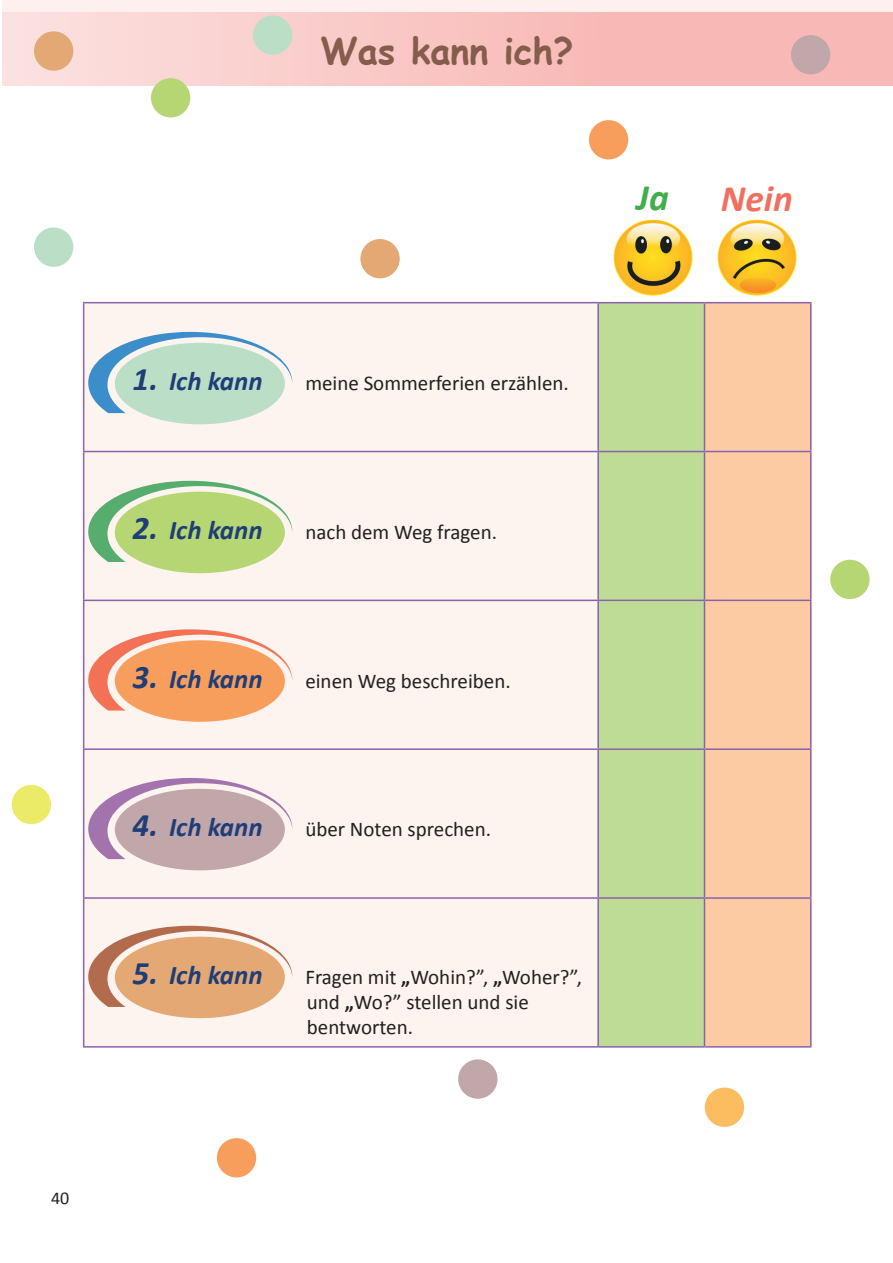
<style>
.page{position:relative;width:893px;height:1263px;background:#fff}
.page>*{position:absolute;margin:0;border:0;box-sizing:border-box;transform-origin:0 0}
.t1{font:italic 700 37.5px "Calibri";color:#f26e5e}
.t2{font:italic 700 37.5px "Calibri";color:#40ae49}
.t3{font:700 36px "Comic Sans MS";color:#865d4d}
.t4{font:italic 700 27px "Calibri";color:#1f3e77}
.t5{font:21px "Calibri";color:#231f20}
.t6{font:18px "Calibri";color:#231f20}
.s1{font-size:33px}
.s2{font-weight:700}
</style>
<div class="page">
<div style="left:84px;top:303px;width:513px;height:743px;background:#fdf3ef"></div>
<div style="left:599px;top:303px;width:105px;height:743px;background:#bfdc97"></div>
<div style="left:705px;top:303px;width:105px;height:743px;background:#fccba4"></div>
<hr style="left:83px;top:302px;width:515px;height:1px;background:#8862aa">
<hr style="left:83px;top:303px;width:1px;height:148px;background:#8862aa">
<hr style="left:598px;top:302px;width:106px;height:1px;background:#8862aa">
<hr style="left:597px;top:303px;width:2px;height:148px;background:#8862aa">
<hr style="left:704px;top:302px;width:107px;height:1px;background:#8862aa">
<hr style="left:704px;top:303px;width:1px;height:148px;background:#8862aa">
<hr style="left:810px;top:303px;width:1px;height:148px;background:#8862aa">
<hr style="left:83px;top:451px;width:515px;height:1px;background:#8862aa">
<hr style="left:83px;top:452px;width:1px;height:148px;background:#8862aa">
<hr style="left:598px;top:451px;width:106px;height:1px;background:#8862aa">
<hr style="left:597px;top:452px;width:2px;height:148px;background:#8862aa">
<hr style="left:704px;top:451px;width:107px;height:1px;background:#8862aa">
<hr style="left:704px;top:452px;width:1px;height:148px;background:#8862aa">
<hr style="left:810px;top:452px;width:1px;height:148px;background:#8862aa">
<hr style="left:83px;top:600px;width:515px;height:1px;background:#8862aa">
<hr style="left:83px;top:601px;width:1px;height:147px;background:#8862aa">
<hr style="left:598px;top:600px;width:106px;height:1px;background:#8862aa">
<hr style="left:597px;top:601px;width:2px;height:147px;background:#8862aa">
<hr style="left:704px;top:600px;width:107px;height:1px;background:#8862aa">
<hr style="left:704px;top:601px;width:1px;height:147px;background:#8862aa">
<hr style="left:810px;top:601px;width:1px;height:147px;background:#8862aa">
<hr style="left:83px;top:748px;width:515px;height:2px;background:#8862aa">
<hr style="left:83px;top:750px;width:1px;height:147px;background:#8862aa">
<hr style="left:598px;top:748px;width:106px;height:2px;background:#8862aa">
<hr style="left:597px;top:750px;width:2px;height:147px;background:#8862aa">
<hr style="left:704px;top:748px;width:107px;height:2px;background:#8862aa">
<hr style="left:704px;top:750px;width:1px;height:147px;background:#8862aa">
<hr style="left:810px;top:750px;width:1px;height:147px;background:#8862aa">
<hr style="left:83px;top:897px;width:515px;height:2px;background:#8862aa">
<hr style="left:83px;top:899px;width:1px;height:147px;background:#8862aa">
<hr style="left:598px;top:897px;width:106px;height:2px;background:#8862aa">
<hr style="left:597px;top:899px;width:2px;height:147px;background:#8862aa">
<hr style="left:704px;top:897px;width:107px;height:2px;background:#8862aa">
<hr style="left:704px;top:899px;width:1px;height:147px;background:#8862aa">
<hr style="left:810px;top:899px;width:1px;height:147px;background:#8862aa">
<hr style="left:83px;top:1046px;width:515px;height:1px;background:#8862aa">
<hr style="left:598px;top:1046px;width:106px;height:1px;background:#8862aa">
<hr style="left:704px;top:1046px;width:107px;height:1px;background:#8862aa">
<svg style="left:2px;top:0;width:891px;height:13px;fill:#fdf0ef"></svg>
<div style="left:2px;top:13px;width:891px;height:73px;background:linear-gradient(to right,#fbdedc,#f7b0ad)"></div>
<img style="left:613px;top:219px;width:80px;height:77px">
<img style="left:717px;top:219px;width:80px;height:77px">
<svg style="left:88px;top:332px;width:204px;height:81px"></svg>
<div style="left:115px;top:343px;width:170px;height:81px;background:#bbdfc6;border-radius:50%"></div>
<svg style="left:88px;top:481px;width:204px;height:81px"></svg>
<div style="left:115px;top:492px;width:170px;height:81px;background:#b5d672;border-radius:50%"></div>
<svg style="left:88px;top:778px;width:204px;height:81px"></svg>
<div style="left:115px;top:789px;width:170px;height:81px;background:#c1a6aa;border-radius:50%"></div>
<svg style="left:88px;top:629px;width:204px;height:81px"></svg>
<div style="left:115px;top:640px;width:170px;height:82px;background:#f89e5d;border-radius:50%"></div>
<svg style="left:88px;top:926px;width:204px;height:81px"></svg>
<div style="left:115px;top:937px;width:170px;height:81px;background:#e3a874;border-radius:50%"></div>
<div style="left:253px;top:15px;width:39px;height:40px;background:#bbdfc6;border-radius:50%"></div>
<div style="left:34px;top:227px;width:39px;height:40px;background:#bbdfc6;border-radius:50%"></div>
<div style="left:589px;top:120px;width:39px;height:39px;background:#f89e5d;border-radius:50%"></div>
<div style="left:34px;top:31px;width:39px;height:40px;background:#e3a874;border-radius:50%"></div>
<div style="left:360px;top:239px;width:40px;height:39px;background:#e3a874;border-radius:50%"></div>
<div style="left:151px;top:78px;width:39px;height:39px;background:#b5d672;border-radius:50%"></div>
<div style="left:830px;top:560px;width:40px;height:39px;background:#b5d672;border-radius:50%"></div>
<div style="left:12px;top:785px;width:39px;height:39px;background:#eceb68;border-radius:50%"></div>
<div style="left:791px;top:35px;width:39px;height:39px;background:#c1a6aa;border-radius:50%"></div>
<div style="left:217px;top:1138px;width:39px;height:39px;background:#f89e5d;border-radius:50%"></div>
<div style="left:458px;top:1059px;width:39px;height:40px;background:#c1a6aa;border-radius:50%"></div>
<div style="left:705px;top:1087px;width:39px;height:40px;background:#fcbc60;border-radius:50%"></div>
<p class="t6" style="left:51px;top:1186px;width:20px">40</p>
<p class="t3" style="left:320px;top:24px;width:255px">Was kann ich?</p>
<p class="t2" style="left:637px;top:174px;width:34px">Ja</p>
<p class="t1" style="left:721px;top:175px;width:73px">Nein</p>
<p class="t4" style="left:133px;top:364px;width:132px"><span class="s1">1.</span> Ich kann</p>
<p class="t5" style="left:305px;top:369px;width:265px">meine Sommerferien erzählen.</p>
<p class="t4" style="left:133px;top:513px;width:132px"><span class="s1">2.</span> Ich kann</p>
<p class="t5" style="left:305px;top:517px;width:193px">nach dem Weg fragen.</p>
<p class="t4" style="left:133px;top:662px;width:132px"><span class="s1">3.</span> Ich kann</p>
<p class="t5" style="left:305px;top:666px;width:207px">einen Weg beschreiben.</p>
<p class="t4" style="left:133px;top:810px;width:132px"><span class="s1">4.</span> Ich kann</p>
<p class="t5" style="left:305px;top:814px;width:187px">über Noten sprechen.</p>
<p class="t4" style="left:133px;top:958px;width:132px"><span class="s1">5.</span> Ich kann</p>
<p class="t5" style="left:305px;top:962px;width:278px">Fragen mit <span class="s2">„</span>Wohin?”, <span class="s2">„</span>Woher?”,</p>
<p class="t5" style="left:307px;top:988px;width:223px">und <span class="s2">„</span>Wo?” stellen und sie</p>
<p class="t5" style="left:307px;top:1013px;width:108px">bentworten.</p>
</div>
